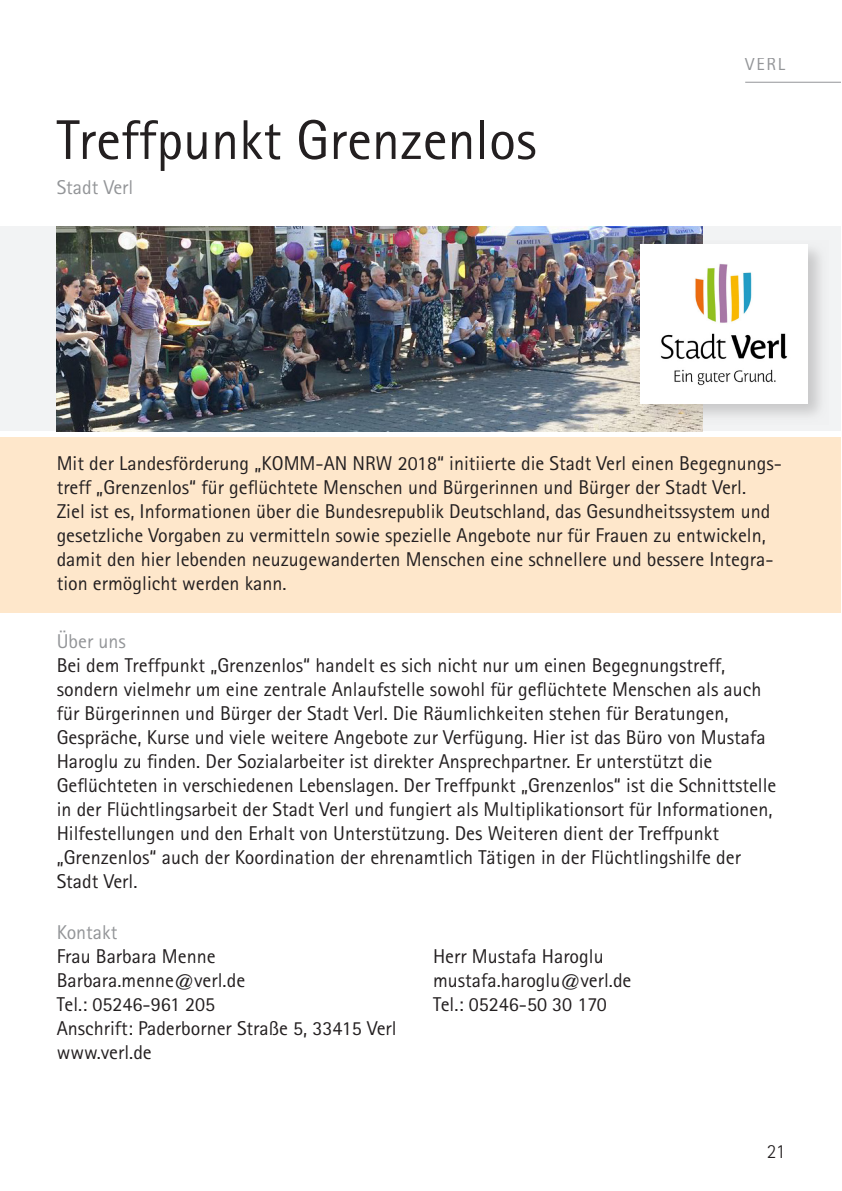
<style>
.page{position:relative;width:842px;height:1191px;background:#fff}
.page>*{position:absolute;margin:0;border:0;box-sizing:border-box;transform-origin:0 0}
.t1{font:56px "Rotis Sans Serif";color:#231f20}
.t2{font:20px/24px "Rotis Sans Serif";color:#231f20}
.t3{font:20px "Rotis Sans Serif";color:#939598}
.t4{font:300 20px "Rotis Sans Serif";color:#231f20}
.t5{font:18px "Rotis Sans Serif";color:#939598}
</style>
<div class="page">
<div style="left:0;top:437px;width:840px;height:175px;background:#fee7cb"></div>
<div style="left:0;top:227px;width:840px;height:204px;background:#f2f3f4"></div>
<img style="left:57px;top:227px;width:645px;height:204px">
<hr style="left:745px;top:82px;width:95px;height:1px;background:#939598">
<div style="left:636px;top:240px;width:192px;height:184px;background:#231f20;opacity:.2"></div>
<div style="left:640px;top:244px;width:168px;height:160px;background:#fff"></div>
<img style="left:660px;top:264px;width:128px;height:122px">
<h1 class="t1" style="left:57px;top:107px;width:481px">Treffpunkt Grenzenlos</h1>
<p class="t3" style="left:57px;top:176px;width:78px">Stadt Verl</p>
<p class="t5" style="left:745px;top:54px;width:42px">VERL</p>
<p class="t2" style="left:57px;top:451px;width:727px">Mit der Landesförderung „KOMM-AN NRW 2018“ initiierte die Stadt Verl einen Begegnungs&shy;treff „Grenzenlos“ für geflüchtete Menschen und Bürgerinnen und Bürger der Stadt Verl.<br>Ziel ist es, Informationen über die Bundesrepublik Deutschland, das Gesundheitssystem und gesetzliche Vorgaben zu vermitteln sowie spezielle Angebote nur für Frauen zu entwickeln, damit den hier lebenden neuzugewanderten Menschen eine schnellere und bessere Integra&shy;tion ermöglicht werden kann.</p>
<p class="t3" style="left:57px;top:629px;width:71px">Über uns</p>
<p class="t2" style="left:57px;top:653px;width:721px">Bei dem Treffpunkt „Grenzenlos“ handelt es sich nicht nur um einen Begegnungstreff, sondern vielmehr um eine zentrale Anlaufstelle sowohl für geflüchtete Menschen als auch für Bürgerinnen und Bürger der Stadt Verl. Die Räumlichkeiten stehen für Beratungen, Gespräche, Kurse und viele weitere Angebote zur Verfügung. Hier ist das Büro von Mustafa Haroglu zu finden. Der Sozialarbeiter ist direkter Ansprechpartner. Er unterstützt die Geflüchteten in verschiedenen Lebenslagen. Der Treffpunkt „Grenzenlos“ ist die Schnittstelle in der Flüchtlingsarbeit der Stadt Verl und fungiert als Multiplikationsort für Informationen, Hilfestellungen und den Erhalt von Unterstützung. Des Weiteren dient der Treffpunkt „Grenzenlos“ auch der Koordination der ehrenamtlich Tätigen in der Flüchtlingshilfe der Stadt Verl.</p>
<p class="t3" style="left:57px;top:921px;width:62px">Kontakt</p>
<p class="t2" style="left:57px;top:944px;width:341px">Frau Barbara Menne<br>Barbara.menne@verl.de<br>Tel.: 05246-961 205<br>Anschrift: Paderborner Straße 5, 33415 Verl www.verl.de</p>
<p class="t2" style="left:433px;top:944px;width:200px">Herr Mustafa Haroglu mustafa.haroglu@verl.de<br>Tel.: 05246-50 30 170</p>
<p class="t4" style="left:767px;top:1139px;width:20px">21</p>
</div>
